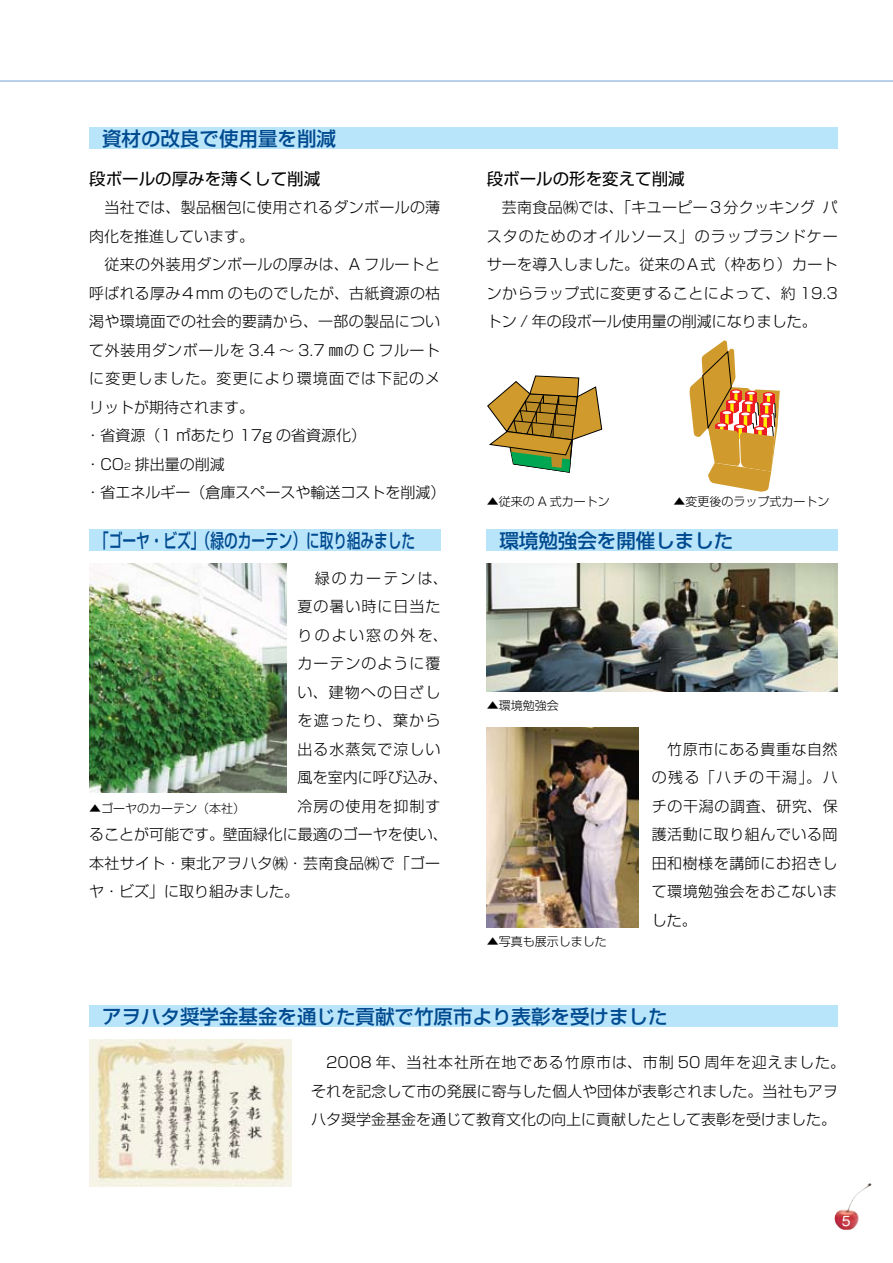
<style>
.page{position:relative;width:893px;height:1263px;background:#fff}
.page>*{position:absolute;margin:0;border:0;box-sizing:border-box;transform-origin:0 0}
.t1{font:500 19.5px "Shin Go Pr 6 N";color:#004a8f}
.t2{font:500 19.5px "Shin Go Pr 6 N";color:#004a8f;scale:.7 1}
.t3{font:16.5px "Shin Go Pr 6 N";color:#000}
.t4{font:300 15px/28.5px "Shin Go Pr 6 N";letter-spacing:.02em;color:#000}
.t5{font:300 15px "Shin Go Pr 6 N";color:#000}
.t6{font:300 15px "Shin Go Pr 6 N";letter-spacing:.065em;color:#000}
.t7{font:300 15px "Shin Go Pr 6 N";letter-spacing:.145em;color:#000}
.t8{font:300 15px "Shin Go Pr 6 N";letter-spacing:.075em;color:#000}
.t9{font:500 13.8px "Gothic BBB Pr 6 N";color:#fff}
.t10{font:300 12px "Shin Go Pr 6 N";color:#000}
.s1{font-size:9px}
</style>
<div class="page">
<img style="left:835px;top:1183px;width:36px;height:47px">
<hr style="left:0;top:80px;width:893px;height:2px;background:#7da7d8">
<img style="left:89px;top:563px;width:198px;height:229px">
<div style="left:89px;top:529px;width:351px;height:22px;background:#b9e5fb"></div>
<div style="left:89px;top:128px;width:749px;height:21px;background:#b9e5fb"></div>
<div style="left:89px;top:1006px;width:749px;height:21px;background:#b9e5fb"></div>
<svg style="left:487px;top:376px;width:115px;height:96px"></svg>
<svg style="left:689px;top:340px;width:91px;height:152px"></svg>
<img style="left:487px;top:563px;width:351px;height:128px">
<div style="left:487px;top:529px;width:351px;height:22px;background:#b9e5fb"></div>
<img style="left:487px;top:727px;width:152px;height:200px">
<img style="left:89px;top:1039px;width:202px;height:147px">
<h1 class="t1" style="left:102px;top:122px;width:235px">資材の改良で使用量を削減</h1>
<p class="t3" style="left:89px;top:165px;width:233px">段ボールの厚みを薄くして削減</p>
<p class="t4" style="left:86px;top:192px;width:362px">　当社では、製品梱包に使用されるダンボールの薄肉化を推進しています。　<br>　従来の外装用ダンボールの厚みは、A フルートと呼ばれる厚み４mm のものでしたが、古紙資源の枯渇や環境面での社会的要請から、一部の製品について外装用ダンボールを 3.4 〜 3.7 ㎜の C フルートに変更しました。変更により環境面では下記のメリットが期待されます。<br>・省資源（1 ㎡あたり 17g の省資源化）<br>・CO<span class="s1">2</span> 排出量の削減<br>・省エネルギー（倉庫スペースや輸送コストを削減）</p>
<h1 class="t2" style="left:95px;top:524px;width:459px">「ゴーヤ・ビズ」（緑のカーテン）に取り組みました</h1>
<p class="t7" style="left:298px;top:566px;width:152px">　緑のカーテンは、</p>
<p class="t6" style="left:298px;top:594px;width:144px">夏の暑い時に日当た</p>
<p class="t7" style="left:298px;top:623px;width:152px">りのよい窓の外を、</p>
<p class="t6" style="left:298px;top:651px;width:144px">カーテンのように覆</p>
<p class="t8" style="left:298px;top:680px;width:144px">い、建物への日ざし</p>
<p class="t8" style="left:298px;top:708px;width:144px">を遮ったり、葉から</p>
<p class="t6" style="left:298px;top:737px;width:144px">出る水蒸気で涼しい</p>
<p class="t5" style="left:298px;top:765px;width:152px">風を室内に呼び込み、</p>
<p class="t6" style="left:298px;top:794px;width:144px">冷房の使用を抑制す</p>
<p class="t5" style="left:89px;top:822px;width:360px">ることが可能です。壁面緑化に最適のゴーヤを使い、</p>
<p class="t4" style="left:89px;top:847px;width:352px">本社サイト・東北アヲハタ㈱・芸南食品㈱で「ゴー</p>
<p class="t5" style="left:89px;top:879px;width:211px">ヤ・ビズ」に取り組みました。</p>
<p class="t10" style="left:89px;top:799px;width:158px">▲ゴーヤのカーテン（本社）</p>
<p class="t3" style="left:487px;top:165px;width:199px">段ボールの形を変えて削減</p>
<p class="t4" style="left:487px;top:192px;width:353px;text-align:justify">　芸南食品㈱では、「キユーピー３分クッキングパスタのためのオイルソース」のラップランドケーサーを導入しました。従来のＡ式（枠あり）カートンからラップ式に変更することによって、約 19.3トン / 年の段ボール使用量の削減になりました。</p>
<p class="t10" style="left:487px;top:492px;width:125px">▲従来の A 式カートン</p>
<p class="t10" style="left:674px;top:492px;width:157px">▲変更後のラップ式カートン</p>
<h1 class="t1" style="left:499px;top:524px;width:235px">環境勉強会を開催しました</h1>
<p class="t10" style="left:487px;top:696px;width:73px">▲環境勉強会</p>
<p class="t10" style="left:487px;top:932px;width:121px">▲写真も展示しました</p>
<p class="t4" style="left:652px;top:733px;width:188px;text-align:justify">　竹原市にある貴重な自然の残る「ハチの干潟」。ハチの干潟の調査、研究、保護活動に取り組んでいる岡田和樹様を講師にお招きして環境勉強会をおこないました。</p>
<h1 class="t1" style="left:102px;top:1000px;width:567px">アヲハタ奨学金基金を通じた貢献で竹原市より表彰を受けました</h1>
<p class="t4" style="left:311px;top:1047px;width:535px">　2008 年、当社本社所在地である竹原市は、市制 50 周年を迎えました。それを記念して市の発展に寄与した個人や団体が表彰されました。当社もアヲハタ奨学金基金を通じて教育文化の向上に貢献したとして表彰を受けました。</p>
<p class="t9" style="left:842px;top:1209px;width:10px">5</p>
</div>
